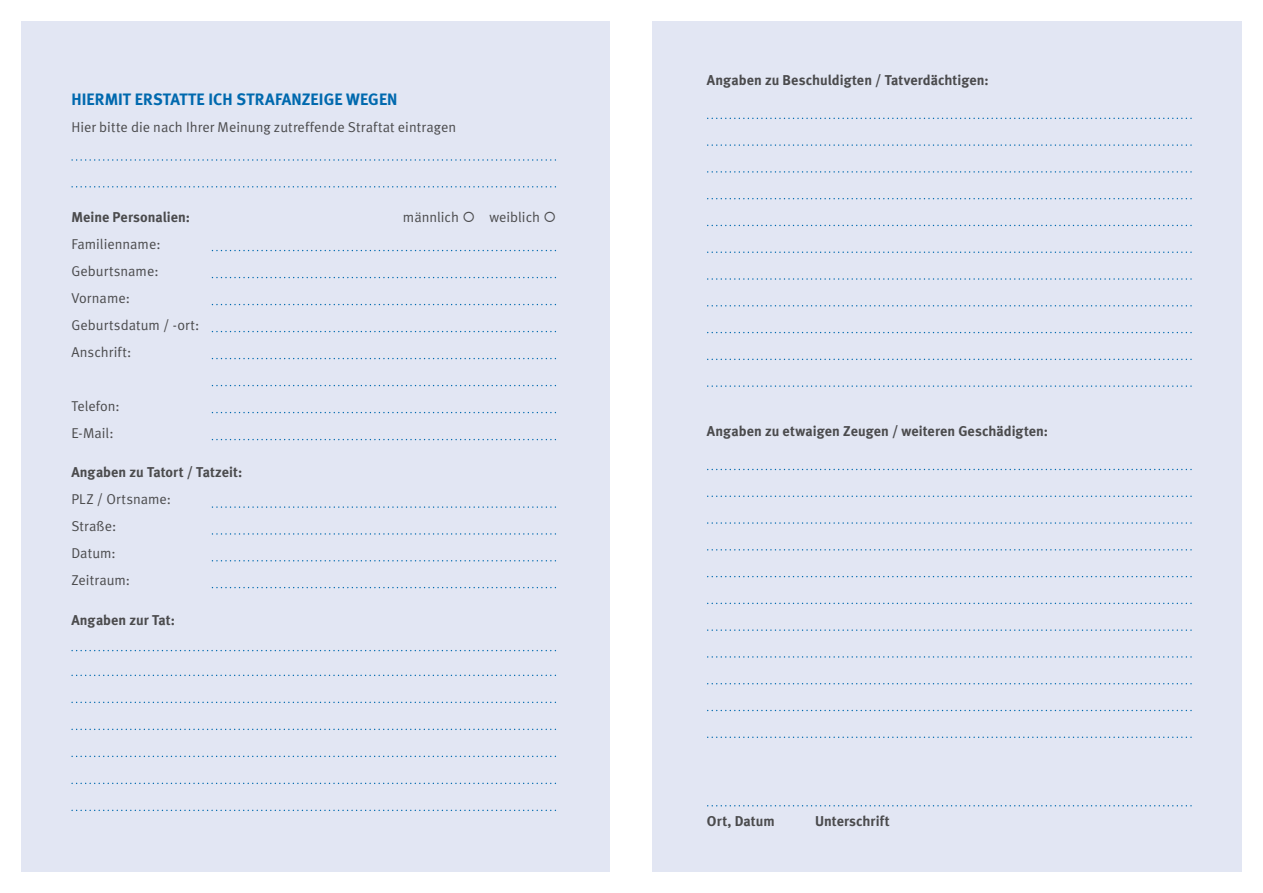
<style>
.page{position:relative;width:1263px;height:893px;background:#fff}
.page>*{position:absolute;margin:0;border:0;box-sizing:border-box;transform-origin:0 0}
.t1{font:700 16.5px "Meta";letter-spacing:.005em;color:#0069ae}
.t2{font:14.25px/27px "Meta Normal";letter-spacing:.005em;color:#4b4b4d}
.t3{font:700 14.25px "Meta";letter-spacing:.005em;color:#4b4b4d}
</style>
<div class="page">
<div style="left:21px;top:21px;width:589px;height:851px;background:#e2e6f3"></div>
<svg style="left:212px;top:506px;width:344px;height:2px"></svg>
<svg style="left:212px;top:533px;width:344px;height:2px"></svg>
<svg style="left:212px;top:560px;width:344px;height:1px"></svg>
<svg style="left:212px;top:587px;width:344px;height:1px"></svg>
<svg style="left:72px;top:159px;width:484px;height:2px"></svg>
<svg style="left:72px;top:186px;width:484px;height:2px"></svg>
<svg style="left:212px;top:250px;width:344px;height:1px"></svg>
<svg style="left:212px;top:277px;width:344px;height:1px"></svg>
<svg style="left:212px;top:304px;width:344px;height:1px"></svg>
<svg style="left:212px;top:331px;width:344px;height:1px"></svg>
<svg style="left:212px;top:358px;width:344px;height:1px"></svg>
<svg style="left:212px;top:385px;width:344px;height:1px"></svg>
<svg style="left:212px;top:412px;width:344px;height:1px"></svg>
<svg style="left:212px;top:439px;width:344px;height:1px"></svg>
<svg style="left:72px;top:675px;width:484px;height:1px"></svg>
<svg style="left:72px;top:702px;width:484px;height:1px"></svg>
<svg style="left:72px;top:729px;width:484px;height:1px"></svg>
<svg style="left:72px;top:756px;width:484px;height:1px"></svg>
<svg style="left:72px;top:783px;width:484px;height:1px"></svg>
<svg style="left:72px;top:810px;width:484px;height:1px"></svg>
<svg style="left:72px;top:650px;width:484px;height:1px"></svg>
<div style="left:653px;top:21px;width:589px;height:851px;background:#e2e6f3"></div>
<svg style="left:708px;top:144px;width:484px;height:2px"></svg>
<svg style="left:708px;top:171px;width:484px;height:2px"></svg>
<svg style="left:708px;top:198px;width:484px;height:1px"></svg>
<svg style="left:708px;top:225px;width:484px;height:1px"></svg>
<svg style="left:708px;top:251px;width:484px;height:2px"></svg>
<svg style="left:708px;top:278px;width:484px;height:2px"></svg>
<svg style="left:708px;top:305px;width:484px;height:2px"></svg>
<svg style="left:708px;top:118px;width:484px;height:1px"></svg>
<svg style="left:708px;top:332px;width:484px;height:1px"></svg>
<svg style="left:708px;top:359px;width:484px;height:1px"></svg>
<svg style="left:708px;top:385px;width:484px;height:2px"></svg>
<svg style="left:708px;top:495px;width:484px;height:2px"></svg>
<svg style="left:708px;top:522px;width:484px;height:2px"></svg>
<svg style="left:708px;top:549px;width:484px;height:2px"></svg>
<svg style="left:708px;top:576px;width:484px;height:1px"></svg>
<svg style="left:708px;top:603px;width:484px;height:1px"></svg>
<svg style="left:708px;top:629px;width:484px;height:2px"></svg>
<svg style="left:708px;top:656px;width:484px;height:2px"></svg>
<svg style="left:708px;top:469px;width:484px;height:1px"></svg>
<svg style="left:708px;top:683px;width:484px;height:1px"></svg>
<svg style="left:708px;top:710px;width:484px;height:1px"></svg>
<svg style="left:708px;top:736px;width:484px;height:2px"></svg>
<svg style="left:708px;top:805px;width:484px;height:1px"></svg>
<p class="t1" style="left:71px;top:89px;width:328px">HIERMIT ERSTATTE ICH STRAFANZEIGE WEGEN</p>
<p class="t2" style="left:71px;top:113px;width:386px">Hier bitte die nach Ihrer Meinung zutreffende Straftat eintragen</p>
<p class="t3" style="left:71px;top:208px;width:120px">Meine Personalien:</p>
<p class="t2" style="left:403px;top:203px;width:155px">männlich ○ weiblich ○</p>
<p class="t2" style="left:71px;top:230px;width:130px">Familienname:<br>Geburtsname:<br>Vorname:<br>Geburtsdatum / -ort:<br>Anschrift:</p>
<p class="t2" style="left:71px;top:392px;width:50px">Telefon:<br>E-Mail:</p>
<p class="t3" style="left:71px;top:464px;width:172px">Angaben zu Tatort / Tatzeit:</p>
<p class="t2" style="left:71px;top:486px;width:101px">PLZ / Ortsname:<br>Straße:<br>Datum:<br>Zeitraum:</p>
<p class="t3" style="left:71px;top:612px;width:105px">Angaben zur Tat:</p>
<p class="t3" style="left:707px;top:72px;width:283px">Angaben zu Beschuldigten / Tatverdächtigen:</p>
<p class="t3" style="left:707px;top:423px;width:343px">Angaben zu etwaigen Zeugen / weiteren Geschädigten:</p>
<p class="t3" style="left:707px;top:813px;width:69px">Ort, Datum</p>
<p class="t3" style="left:815px;top:813px;width:76px">Unterschrift</p>
</div>
